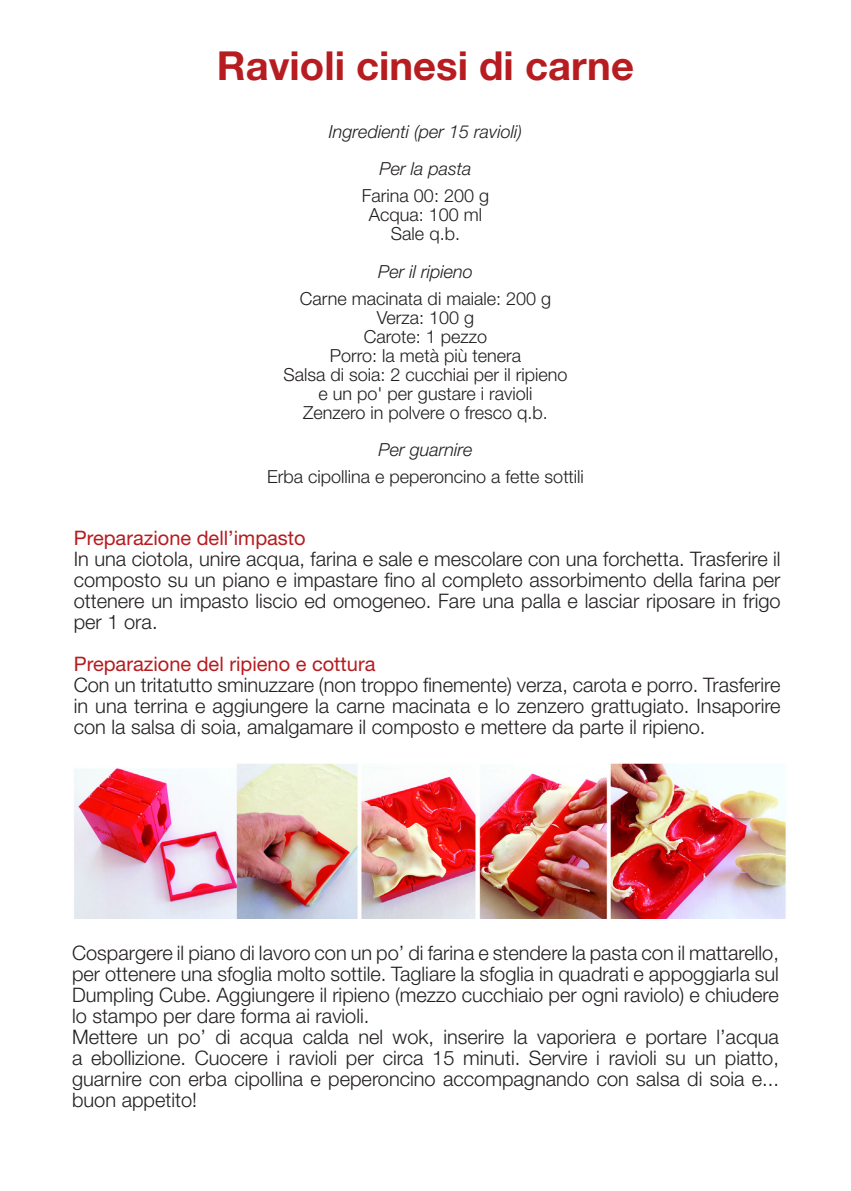
<style>
.page{position:relative;width:851px;height:1191px;background:#fff}
.page>*{position:absolute;margin:0;border:0;box-sizing:border-box;transform-origin:0 0}
.t1{font:700 40px "Helvetica Neue LT Pro";color:#b61c20}
.t2{font:300 20px/21px "Helvetica Neue LT Pro";color:#231f20;text-align:justify}
.t3{font:20px "Helvetica Neue LT Pro";color:#b61c20}
.t4{font:300 18px "Helvetica Neue LT Pro";color:#231f20}
.t5{font:italic 300 18px "Helvetica Neue LT Pro";color:#231f20}
</style>
<div class="page">
<img style="left:74px;top:763px;width:712px;height:155px">
<p class="t1" style="left:217px;top:41px;width:418px">Ravioli cinesi di carne</p>
<p class="t5" style="left:329px;top:120px;width:195px">Ingredienti (per 15 ravioli)</p>
<p class="t5" style="left:379px;top:158px;width:94px">Per la pasta</p>
<p class="t4" style="left:362px;top:185px;width:129px">Farina 00: 200 g</p>
<p class="t4" style="left:369px;top:204px;width:115px">Acqua: 100 ml</p>
<p class="t4" style="left:391px;top:223px;width:71px">Sale q.b.</p>
<p class="t5" style="left:378px;top:261px;width:96px">Per il ripieno</p>
<p class="t4" style="left:300px;top:288px;width:253px">Carne macinata di maiale: 200 g</p>
<p class="t4" style="left:376px;top:306px;width:99px">Verza: 100 g</p>
<p class="t4" style="left:363px;top:325px;width:125px">Carote: 1 pezzo</p>
<p class="t4" style="left:330px;top:344px;width:193px">Porro: la metà più tenera</p>
<p class="t4" style="left:283px;top:363px;width:286px">Salsa di soia: 2 cucchiai per il ripieno</p>
<p class="t4" style="left:318px;top:382px;width:215px">e un po' per gustare i ravioli</p>
<p class="t4" style="left:303px;top:401px;width:246px">Zenzero in polvere o fresco q.b.</p>
<p class="t5" style="left:378px;top:439px;width:96px">Per guarnire</p>
<p class="t4" style="left:267px;top:466px;width:318px">Erba cipollina e peperoncino a fette sottili</p>
<p class="t3" style="left:74px;top:525px;width:233px">Preparazione dell’impasto</p>
<p class="t2" style="left:74px;top:547px;width:708px">In una ciotola, unire acqua, farina e sale e mescolare con una forchetta. Trasferire il composto su un piano e impastare fino al completo assorbimento della farina per ottenere un impasto liscio ed omogeneo. Fare una palla e lasciar riposare in frigo per 1 ora.</p>
<p class="t3" style="left:74px;top:651px;width:303px">Preparazione del ripieno e cottura</p>
<p class="t2" style="left:74px;top:673px;width:708px">Con un tritatutto sminuzzare (non troppo finemente) verza, carota e porro. Trasferire in una terrina e aggiungere la carne macinata e lo zenzero grattugiato. Insaporire con la salsa di soia, amalgamare il composto e mettere da parte il ripieno.</p>
<p class="t2" style="left:72px;top:942px;width:708px">Cospargere il piano di lavoro con un po’ di farina e stendere la pasta con il mattarello, per ottenere una sfoglia molto sottile. Tagliare la sfoglia in quadrati e appoggiarla sul Dumpling Cube. Aggiungere il ripieno (mezzo cucchiaio per ogni raviolo) e chiudere lo stampo per dare forma ai ravioli.</p>
<p class="t2" style="left:72px;top:1026px;width:708px">Mettere un po’ di acqua calda nel wok, inserire la vaporiera e portare l’acqua a ebollizione. Cuocere i ravioli per circa 15 minuti. Servire i ravioli su un piatto, guarnire con erba cipollina e peperoncino accompagnando con salsa di soia e... buon appetito!</p>
</div>
